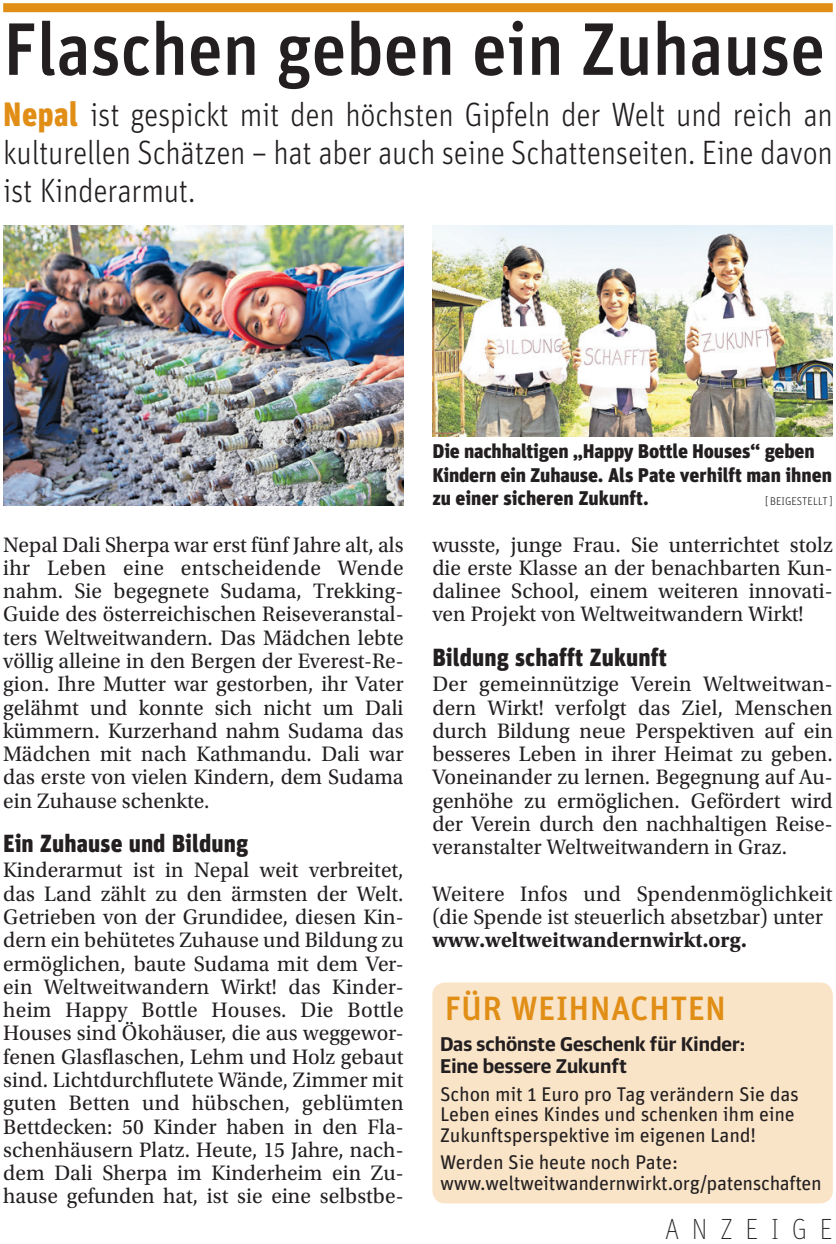
<style>
.page{position:relative;width:836px;height:1244px;background:#fff}
.page>*{position:absolute;margin:0;border:0;box-sizing:border-box;transform-origin:0 0}
.t1{font:500 74.25px "Unit Pro";letter-spacing:-.005em;color:#231f20;scale:.95 1}
.t2{font:300 33.75px/38.2px "Unit Pro";letter-spacing:-.01em;color:#231f20;text-align:justify;scale:.9 1}
.t3{font:500 33.75px "Unit Pro";letter-spacing:.01em;color:#e18e17}
.t4{font:100 29.25px "Unit Pro";letter-spacing:.485em;color:#231f20;scale:.9 1}
.t5{font:900 24.75px "Unit Pro";letter-spacing:.005em;color:#231f20;scale:.95 1}
.t6{font:22.05px/23.2px "Utopia Std";letter-spacing:.005em;color:#231f20;text-align:justify}
.t7{font:700 22.05px "Utopia Std";letter-spacing:.005em;color:#231f20}
.t8{font:19.8px/20.2px "Unit Pro";letter-spacing:-.01em;color:#231f20}
.t9{font:900 19.8px/23.2px "Unit Pro";letter-spacing:-.01em;color:#231f20}
.t10{font:700 19.12px/22.5px "Guardian Text Sans";color:#231f20}
.t11{font:300 11.25px "Unit Pro";letter-spacing:.01em;color:#231f20;scale:.94 1}
.s1{font-weight:900;color:#e18e17}
</style>
<div class="page">
<div style="left:3px;top:3px;width:829px;height:9px;background:#e18e17"></div>
<img style="left:432px;top:225px;width:400px;height:211px">
<div style="left:432px;top:982px;width:400px;height:221px;background:#f9e4c8;border-radius:13px"></div>
<img style="left:3px;top:225px;width:400px;height:281px">
<h1 class="t1" style="left:3px;top:1px;width:866px">Flaschen geben ein Zuhause</h1>
<h2 class="t2" style="left:3px;top:95px;width:923px"><span class="s1">Nepal</span> ist gespickt mit den höchsten Gipfeln der Welt und reich an kulturellen Schätzen – hat aber auch seine Schattenseiten. Eine davon ist Kinderarmut.</h2>
<p class="t6" style="left:3px;top:533px;width:402px">Nepal Dali Sherpa war erst fünf Jahre alt, als ihr Leben eine entscheidende Wende nahm. Sie begegnete Sudama, Trekking-Guide des österreichischen Reiseveranstal&shy;ters Weltweitwandern. Das Mädchen lebte völlig alleine in den Bergen der Everest-Re&shy;gion. Ihre Mutter war gestorben, ihr Vater gelähmt und konnte sich nicht um Dali kümmern. Kurzerhand nahm Sudama das Mädchen mit nach Kathmandu. Dali war das erste von vielen Kindern, dem Sudama ein Zuhause schenkte.</p>
<p class="t5" style="left:3px;top:827px;width:259px">Ein Zuhause und Bildung</p>
<p class="t6" style="left:3px;top:859px;width:402px">Kinderarmut ist in Nepal weit verbreitet, das Land zählt zu den ärmsten der Welt.<br>Getrieben von der Grundidee, diesen Kin&shy;dern ein behütetes Zuhause und Bildung zu ermöglichen, baute Sudama mit dem Ver&shy;ein Weltweitwandern Wirkt! das Kinder&shy;heim Happy Bottle Houses. Die Bottle Houses sind Ökohäuser, die aus weggewor&shy;fenen Glasflaschen, Lehm und Holz gebaut sind. Lichtdurchflutete Wände, Zimmer mit guten Betten und hübschen, geblümten Bettdecken: 50 Kinder haben in den Fla&shy;schenhäusern Platz. Heute, 15 Jahre, nach&shy;dem Dali Sherpa im Kinderheim ein Zu&shy;hause gefunden hat, ist sie eine selbstbe-</p>
<p class="t9" style="left:432px;top:439px;width:401px">Die nachhaltigen „Happy Bottle Houses“ geben<br>Kindern ein Zuhause. Als Pate verhilft man ihnen zu einer sicheren Zukunft.</p>
<p class="t11" style="left:765px;top:494px;width:73px">[ BEIGESTELLT ]</p>
<p class="t6" style="left:432px;top:533px;width:402px">wusste, junge Frau. Sie unterrichtet stolz die erste Klasse an der benachbarten Kun&shy;dalinee School, einem weiteren innovati&shy;ven Projekt von Weltweitwandern Wirkt!</p>
<p class="t5" style="left:432px;top:641px;width:248px">Bildung schafft Zukunft</p>
<p class="t6" style="left:432px;top:673px;width:402px">Der gemeinnützige Verein Weltweitwan&shy;dern Wirkt! verfolgt das Ziel, Menschen durch Bildung neue Perspektiven auf ein besseres Leben in ihrer Heimat zu geben.<br>Voneinander zu lernen. Begegnung auf Au&shy;genhöhe zu ermöglichen. Gefördert wird der Verein durch den nachhaltigen Reise&shy;veranstalter Weltweitwandern in Graz.</p>
<p class="t6" style="left:432px;top:882px;width:401px">Weitere Infos und Spendenmöglichkeit (die Spende ist steuerlich absetzbar) unter</p>
<p class="t7" style="left:432px;top:927px;width:316px">www.weltweitwandernwirkt.org.</p>
<h2 class="t3" style="left:444px;top:987px;width:283px">FÜR WEIHNACHTEN</h2>
<p class="t10" style="left:440px;top:1030px;width:307px">Das schönste Geschenk für Kinder:<br>Eine bessere Zukunft</p>
<p class="t8" style="left:440px;top:1083px;width:360px">Schon mit 1 Euro pro Tag verändern Sie das<br>Leben eines Kindes und schenken ihm eine<br>Zukunftsperspektive im eigenen Land!</p>
<p class="t8" style="left:440px;top:1152px;width:383px">Werden Sie heute noch Pate: www.weltweitwandernwirkt.org/patenschaften</p>
<h3 class="t4" style="left:665px;top:1212px;width:188px">ANZEIGE</h3>
</div>
